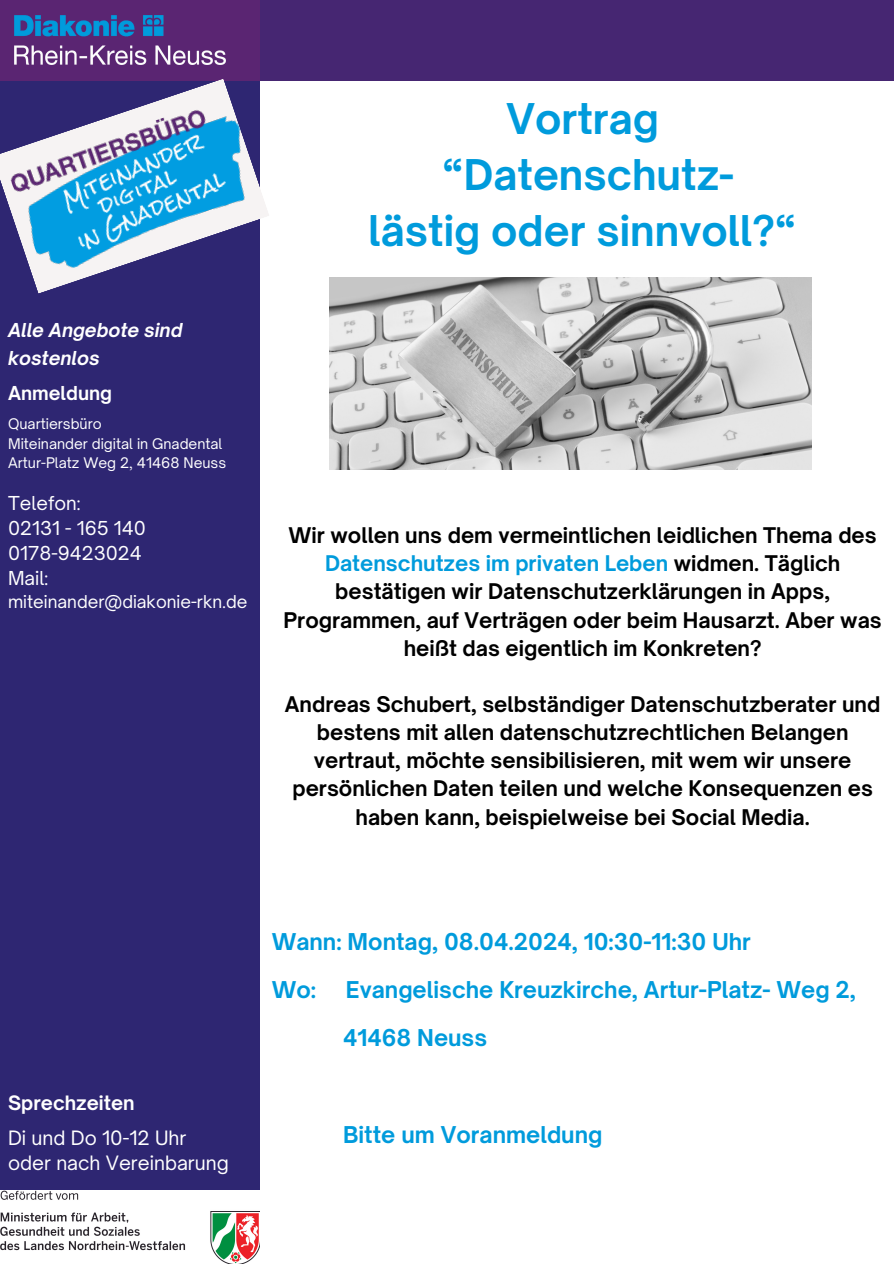
<style>
.page{position:relative;width:894px;height:1264px;background:#fff}
.page>*{position:absolute;margin:0;border:0;box-sizing:border-box;transform-origin:0 0}
.t1{font:700 40.5px/56.2px "Open Sauce One";color:#009bdc;text-align:center}
.t2{font:700 22.2px/48.3px "Open Sauce One";color:#009bdc}
.t3{font:700 20.7px/28.2px "Open Sauce One";color:#000;text-align:center}
.t4{font:18.9px/34.8px "Open Sauce One";color:#fff}
.t5{font:18.45px/24.8px "Open Sauce One";color:#fff}
.t6{font:italic 700 18.45px/28.2px "Open Sauce One";color:#fff}
.t7{font:700 18.45px "Open Sauce One";color:#fff}
.t8{font:16.95px "Open Sauce One";color:#fff}
.t9{font:13.95px "Open Sauce One";color:#fff}
.s1{color:#009bdc}
.s2{font-weight:700}
</style>
<div class="page">
<div style="left:0;top:0;width:893px;height:80px;background:#462672"></div>
<div style="left:0;top:0;width:260px;height:1263px;background:#2e2672"></div>
<div style="left:0;top:0;width:260px;height:80px;background:#5a2572"></div>
<img style="left:15px;top:16px;width:210px;height:48px">
<img style="left:1px;top:1190px;width:258px;height:73px">
<svg style="left:0;top:79px;width:269px;height:215px"></svg>
<img style="left:8px;top:95px;width:257px;height:183px">
<img style="left:329px;top:277px;width:482px;height:193px">
<p class="t6" style="left:8px;top:316px;width:176px">Alle Angebote sind kostenlos</p>
<p class="t7" style="left:8px;top:381px;width:105px">Anmeldung</p>
<p class="t9" style="left:8px;top:415px;width:95px">Quartiersbüro</p>
<p class="t9" style="left:8px;top:434px;width:216px">Miteinander digital in Gnadental</p>
<h4 class="t9" style="left:8px;top:453px;width:219px">Artur-Platz Weg 2, 41468 Neuss</h4>
<h3 class="t5" style="left:8px;top:491px;width:139px">Telefon:<br>02131 - 165 140<br>0178-9423024<br>Mail:</h3>
<h3 class="t8" style="left:8px;top:591px;width:241px">miteinander@diakonie-rkn.de</h3>
<h2 class="t1" style="left:368px;top:90px;width:429px">Vortrag “Datenschutz-<br>lästig oder sinnvoll?“</h2>
<h2 class="t3" style="left:283px;top:521px;width:599px">Wir wollen uns dem vermeintlichen leidlichen Thema des <span class="s1">Datenschutzes im privaten Leben</span> widmen. Täglich bestätigen wir Datenschutzerklärungen in Apps, Programmen, auf Verträgen oder beim Hausarzt. Aber was heißt das eigentlich im Konkreten?</h2>
<h2 class="t3" style="left:285px;top:690px;width:596px">Andreas Schubert, selbständiger Datenschutzberater und bestens mit allen datenschutzrechtlichen Belangen vertraut, möchte sensibilisieren, mit wem wir unsere persönlichen Daten teilen und welche Konsequenzen es haben kann, beispielweise bei Social Media.</h2>
<p class="t4" style="left:8px;top:1084px;width:180px"><span class="s2">Sprechzeiten<br></span>Di und Do 10-12 Uhr</p>
<p class="t4" style="left:8px;top:1145px;width:222px">oder nach Vereinbarung</p>
<h2 class="t2" style="left:272px;top:916px;width:480px">Wann: Montag, 08.04.2024, 10:30-11:30 Uhr<br>Wo:</h2>
<h2 class="t2" style="left:343px;top:965px;width:514px">Evangelische Kreuzkirche, Artur-Platz- Weg 2,<br>41468 Neuss</h2>
<p class="t2" style="left:343px;top:1110px;width:261px">Bitte um Voranmeldung</p>
</div>
